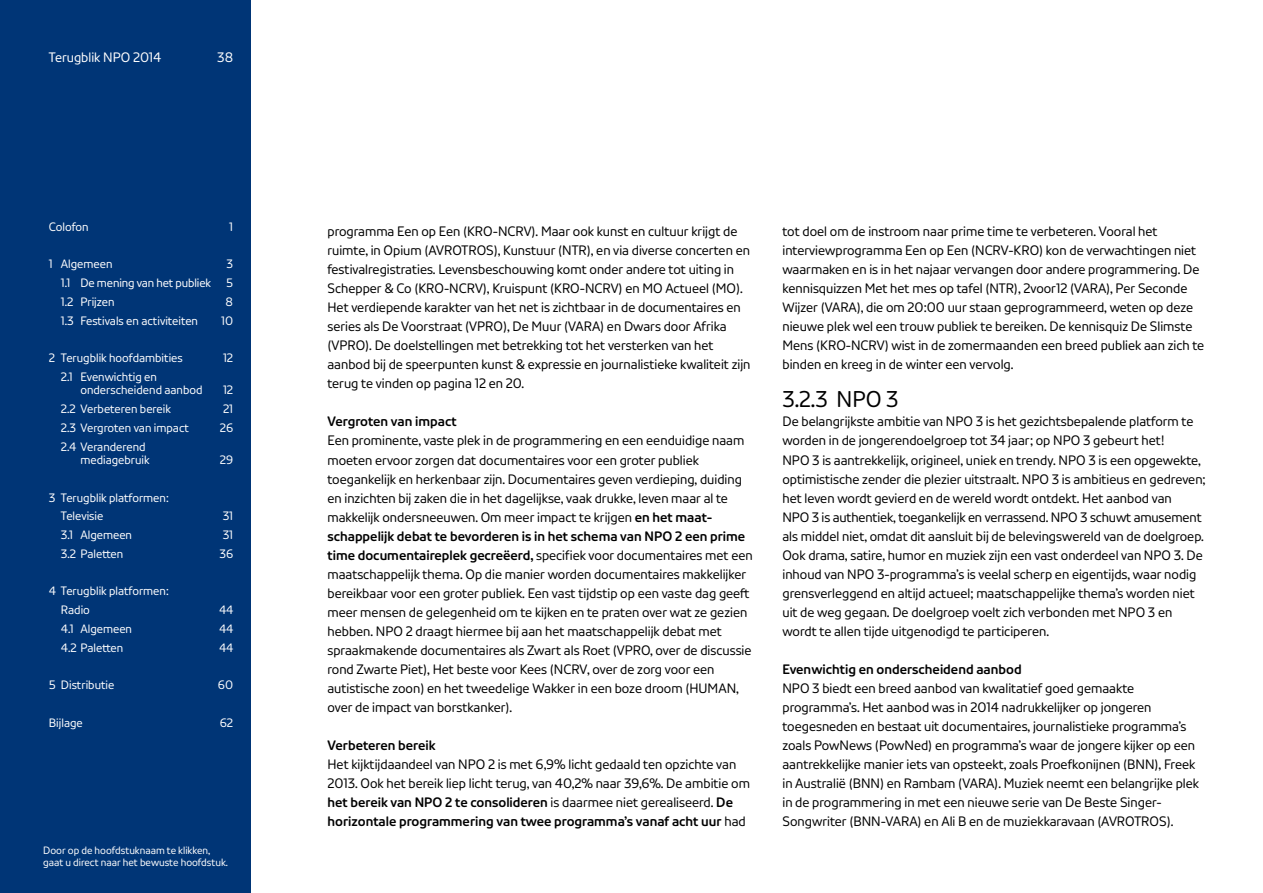
<style>
.page{position:relative;width:1263px;height:893px;background:#fff}
.page>*{position:absolute;margin:0;border:0;box-sizing:border-box;transform-origin:0 0}
.t1{font:22.5px "NPO Sans";color:#000}
.t2{font:13.5px/19px "NPO Sans";color:#000}
.t3{font:700 13.5px "NPO Sans";color:#000}
.t4{font:13.5px "NPO Sans";color:#fff}
.t5{font:12px/13.5px "NPO Sans";color:#fff}
.t6{font:10.5px/12px "NPO Sans";color:#fff}
.s1{font-weight:700}
</style>
<div class="page">
<div style="left:0;top:0;width:251px;height:893px;background:#003576"></div>
<p class="t4" style="left:49px;top:49px;width:114px">Terugblik NPO 2014</p>
<p class="t4" style="left:217px;top:49px;width:17px">38</p>
<p class="t5" style="left:49px;top:220px;width:41px">Colofon</p>
<p class="t5" style="left:229px;top:220px;width:5px">1</p>
<p class="t5" style="left:49px;top:257px;width:65px">1 Algemeen</p>
<p class="t5" style="left:227px;top:257px;width:8px">3</p>
<p class="t5" style="left:61px;top:276px;width:152px">1.1 De mening van het publiek</p>
<p class="t5" style="left:226px;top:276px;width:8px">5</p>
<p class="t5" style="left:61px;top:295px;width:55px">1.2 Prijzen</p>
<p class="t5" style="left:226px;top:295px;width:9px">8</p>
<p class="t5" style="left:61px;top:313px;width:139px">1.3 Festivals en activiteiten</p>
<p class="t5" style="left:221px;top:313px;width:13px">10</p>
<p class="t5" style="left:49px;top:351px;width:135px">2 Terugblik hoofdambities</p>
<p class="t5" style="left:223px;top:351px;width:12px">12</p>
<p class="t5" style="left:80px;top:370px;width:124px;text-indent:-20px">2.1 Evenwichtig en onderscheidend aanbod</p>
<p class="t5" style="left:223px;top:383px;width:12px">12</p>
<p class="t5" style="left:61px;top:402px;width:112px">2.2 Verbeteren bereik</p>
<p class="t5" style="left:223px;top:402px;width:12px">21</p>
<p class="t5" style="left:61px;top:421px;width:130px">2.3 Vergroten van impact</p>
<p class="t5" style="left:220px;top:421px;width:15px">26</p>
<p class="t5" style="left:80px;top:439px;width:71px;text-indent:-20px">2.4 Veranderend mediagebruik</p>
<p class="t5" style="left:220px;top:453px;width:15px">29</p>
<p class="t5" style="left:61px;top:488px;width:109px;line-height:18.8px;text-indent:-12px">3 Terugblik platformen:<br>Televisie</p>
<p class="t5" style="left:223px;top:509px;width:12px">31</p>
<p class="t5" style="left:61px;top:528px;width:73px">3.1 Algemeen</p>
<p class="t5" style="left:223px;top:528px;width:12px">31</p>
<p class="t5" style="left:61px;top:547px;width:64px">3.2 Paletten</p>
<p class="t5" style="left:219px;top:547px;width:15px">36</p>
<p class="t5" style="left:61px;top:582px;width:109px;line-height:18.8px;text-indent:-12px">4 Terugblik platformen:<br>Radio</p>
<p class="t5" style="left:219px;top:603px;width:16px">44</p>
<p class="t5" style="left:61px;top:622px;width:73px">4.1 Algemeen</p>
<p class="t5" style="left:219px;top:622px;width:16px">44</p>
<p class="t5" style="left:61px;top:640px;width:64px">4.2 Paletten</p>
<p class="t5" style="left:219px;top:640px;width:16px">44</p>
<p class="t5" style="left:49px;top:678px;width:67px">5 Distributie</p>
<p class="t5" style="left:218px;top:678px;width:17px">60</p>
<p class="t5" style="left:49px;top:715px;width:35px">Bijlage</p>
<p class="t5" style="left:220px;top:715px;width:15px">62</p>
<p class="t6" style="left:43px;top:844px;width:186px">Door op de hoofdstuknaam te klikken, gaat u direct naar het bewuste hoofdstuk.</p>
<p class="t2" style="left:327px;top:221px;width:425px">programma Een op Een (KRO-NCRV). Maar ook kunst en cultuur krijgt de ruimte, in Opium (AVROTROS), Kunstuur (NTR), en via diverse concerten en festivalregistraties. Levensbeschouwing komt onder andere tot uiting in Schepper &amp; Co (KRO-NCRV), Kruispunt (KRO-NCRV) en MO Actueel (MO).<br>Het verdiepende karakter van het net is zichtbaar in de documentaires en series als De Voorstraat (VPRO), De Muur (VARA) en Dwars door Afrika (VPRO). De doelstellingen met betrekking tot het versterken van het aanbod bij de speerpunten kunst &amp; expressie en journalistieke kwaliteit zijn terug te vinden op pagina 12 en 20.</p>
<p class="t3" style="left:327px;top:413px;width:131px">Vergroten van impact</p>
<p class="t2" style="left:327px;top:431px;width:427px">Een prominente, vaste plek in de programmering en een eenduidige naam moeten ervoor zorgen dat documentaires voor een groter publiek toegankelijk en herkenbaar zijn. Documentaires geven verdieping, duiding en inzichten bij zaken die in het dagelijkse, vaak drukke, leven maar al te makkelijk ondersneeuwen. Om meer impact te krijgen <span class="s1">en het maat&shy;schappelijk debat te bevorderen is in het schema van NPO 2 een prime time documentaireplek gecreëerd,</span> specifiek voor documentaires met een maatschappelijk thema. Op die manier worden documentaires makkelijker bereikbaar voor een groter publiek. Een vast tijdstip op een vaste dag geeft meer mensen de gelegenheid om te kijken en te praten over wat ze gezien hebben. NPO 2 draagt hiermee bij aan het maatschappelijk debat met spraakmakende documentaires als Zwart als Roet (VPRO, over de discussie rond Zwarte Piet), Het beste voor Kees (NCRV, over de zorg voor een autistische zoon) en het tweedelige Wakker in een boze droom (HUMAN, over de impact van borstkanker).</p>
<p class="t3" style="left:327px;top:737px;width:109px">Verbeteren bereik</p>
<p class="t2" style="left:327px;top:755px;width:424px">Het kijktijdaandeel van NPO 2 is met 6,9% licht gedaald ten opzichte van 2013. Ook het bereik liep licht terug, van 40,2% naar 39,6%. De ambitie om <span class="s1">het bereik van NPO 2 te consolideren</span> is daarmee niet gerealiseerd. <span class="s1">De horizontale programmering van twee programma’s vanaf acht uur</span> had</p>
<p class="t2" style="left:782px;top:221px;width:423px">tot doel om de instroom naar prime time te verbeteren. Vooral het interviewprogramma Een op Een (NCRV-KRO) kon de verwachtingen niet waarmaken en is in het najaar vervangen door andere programmering. De kennisquizzen Met het mes op tafel (NTR), 2voor12 (VARA), Per Seconde Wijzer (VARA), die om 20:00 uur staan geprogrammeerd, weten op deze nieuwe plek wel een trouw publiek te bereiken. De kennisquiz De Slimste Mens (KRO-NCRV) wist in de zomermaanden een breed publiek aan zich te binden en kreeg in de winter een vervolg.</p>
<h1 class="t1" style="left:782px;top:385px;width:118px">3.2.3 NPO 3</h1>
<p class="t2" style="left:782px;top:412px;width:425px">De belangrijkste ambitie van NPO 3 is het gezichtsbepalende platform te worden in de jongerendoelgroep tot 34 jaar; op NPO 3 gebeurt het!<br>NPO 3 is aantrekkelijk, origineel, uniek en trendy. NPO 3 is een opgewekte, optimistische zender die plezier uitstraalt. NPO 3 is ambitieus en gedreven; het leven wordt gevierd en de wereld wordt ontdekt. Het aanbod van<br>NPO 3 is authentiek, toegankelijk en verrassend. NPO 3 schuwt amusement als middel niet, omdat dit aansluit bij de belevingswereld van de doelgroep.<br>Ook drama, satire, humor en muziek zijn een vast onderdeel van NPO 3. De inhoud van NPO 3-programma’s is veelal scherp en eigentijds, waar nodig grensverleggend en altijd actueel; maatschappelijke thema’s worden niet uit de weg gegaan. De doelgroep voelt zich verbonden met NPO 3 en wordt te allen tijde uitgenodigd te participeren.</p>
<p class="t3" style="left:782px;top:661px;width:241px">Evenwichtig en onderscheidend aanbod</p>
<p class="t2" style="left:782px;top:679px;width:418px">NPO 3 biedt een breed aanbod van kwalitatief goed gemaakte programma’s. Het aanbod was in 2014 nadrukkelijker op jongeren toegesneden en bestaat uit documentaires, journalistieke programma’s zoals PowNews (PowNed) en programma’s waar de jongere kijker op een aantrekkelijke manier iets van opsteekt, zoals Proefkonijnen (BNN), Freek in Australië (BNN) en Rambam (VARA). Muziek neemt een belangrijke plek in de programmering in met een nieuwe serie van De Beste Singer-Songwriter (BNN-VARA) en Ali B en de muziekkaravaan (AVROTROS).</p>
</div>
